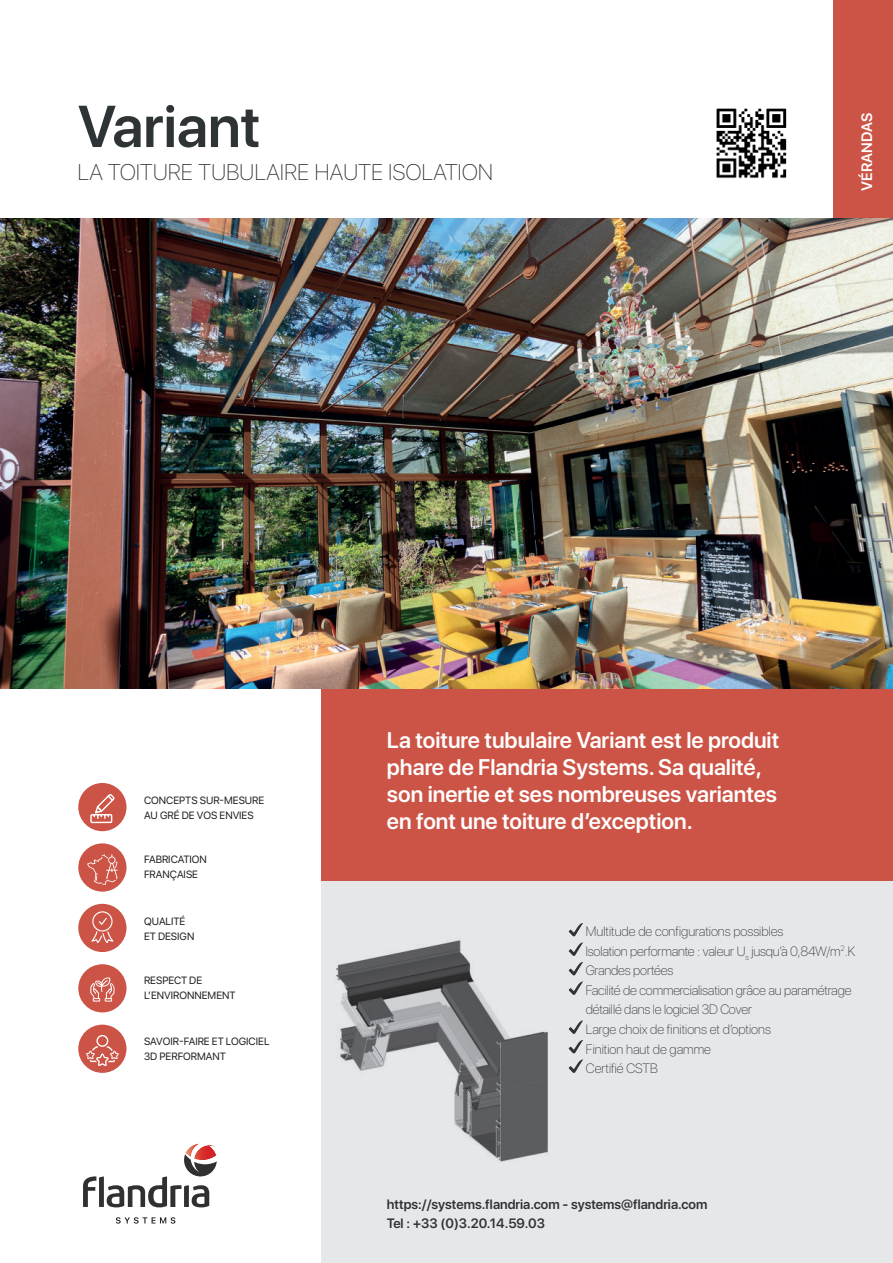
<style>
.page{position:relative;width:893px;height:1263px;background:#fff}
.page>*{position:absolute;margin:0;border:0;box-sizing:border-box;transform-origin:0 0}
.t1{font:600 58.65px "SF Pro Display";color:#2e3336}
.t2{font:600 22.5px/27px "SF Pro Display";color:#fff}
.t3{font:100 22.5px "SF Pro Display";letter-spacing:.02em;color:#2e3336}
.t4{font:600 15px "SF Pro Display";color:#fff}
.t5{font:100 13.5px/19.5px "SF Pro Display";letter-spacing:-.01em;color:#2e3336}
.t6{font:600 13.5px/19.5px "SF Pro Display";color:#2e3336}
.t7{font:10.5px/15px "SF Pro Display";color:#231f20}
</style>
<div class="page">
<div style="left:321px;top:881px;width:572px;height:382px;background:#e6e7e9"></div>
<div style="left:321px;top:688px;width:572px;height:193px;background:#cc5446"></div>
<div style="left:833px;top:0;width:60px;height:219px;background:#cc5446"></div>
<img style="left:0;top:218px;width:893px;height:470px">
<svg style="left:569px;top:923px;width:14px;height:72px"></svg>
<svg style="left:569px;top:1020px;width:14px;height:53px"></svg>
<img style="left:336px;top:940px;width:212px;height:222px">
<div style="left:78px;top:783px;width:48px;height:48px;background:#cc5446;border-radius:50%"></div>
<svg style="left:78px;top:843px;width:48px;height:49px"></svg>
<div style="left:78px;top:904px;width:48px;height:48px;background:#cc5446;border-radius:50%"></div>
<div style="left:78px;top:964px;width:48px;height:48px;background:#cc5446;border-radius:50%"></div>
<div style="left:78px;top:1025px;width:48px;height:48px;background:#cc5446;border-radius:50%"></div>
<img style="left:83px;top:218px;width:134px;height:1006px">
<img style="left:716px;top:108px;width:71px;height:71px">
<h1 class="t1" style="left:78px;top:91px;width:184px">Variant</h1>
<h2 class="t3" style="left:78px;top:159px;width:417px">LA TOITURE TUBULAIRE HAUTE ISOLATION</h2>
<p class="t4" style="left:858px;top:191px;width:79px;rotate:-90deg">VÉRANDAS</p>
<p class="t7" style="left:144px;top:792px;width:122px">CONCEPTS SUR-MESURE<br>AU GRÉ DE VOS ENVIES</p>
<p class="t7" style="left:144px;top:851px;width:64px">FABRICATION<br>FRANÇAISE</p>
<p class="t7" style="left:144px;top:913px;width:52px">QUALITÉ<br>ET DESIGN</p>
<p class="t7" style="left:144px;top:972px;width:93px">RESPECT DE<br>L’ENVIRONNEMENT</p>
<p class="t7" style="left:144px;top:1033px;width:127px">SAVOIR-FAIRE ET LOGICIEL<br>3D PERFORMANT</p>
<h2 class="t2" style="left:387px;top:726px;width:394px">La toiture tubulaire Variant est le produit phare de Flandria Systems. Sa qualité, son inertie et ses nombreuses variantes en font une toiture d’exception.</h2>
<p class="t5" style="left:586px;top:921px;width:271px">Multitude de configurations possibles<br>Isolation performante : valeur U<sub>s</sub> jusqu’à 0,84W/m<sup>2</sup>.K Grandes portées<br>Facilité de commercialisation grâce au paramétrage détaillé dans le logiciel 3D Cover<br>Large choix de finitions et d’options<br>Finition haut de gamme<br>Certifié CSTB</p>
<p class="t6" style="left:387px;top:1193px;width:322px">https://systems.flandria.com - systems@flandria.com<br>Tel : +33 (0)3.20.14.59.03</p>
</div>
